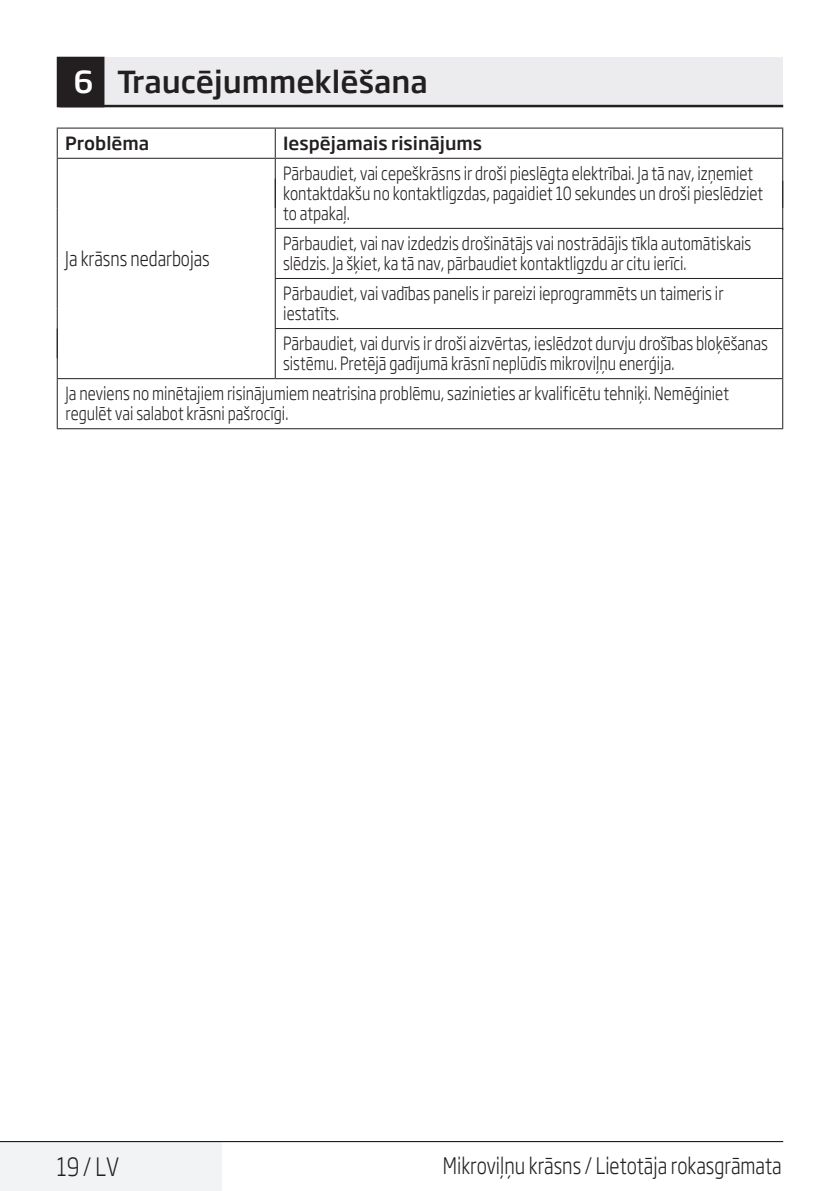
<style>
.page{position:relative;width:840px;height:1191px;background:#fff}
.page>*{position:absolute;margin:0;border:0;box-sizing:border-box;transform-origin:0 0}
.Unite_Baslik_Icerik{font:500 30px "Soho Gothic Pro";color:#231f20}
.t1{font:300 25px "Soho Gothic Pro";color:#231f20;scale:.8 1}
.t2{font:300 22.4px "Soho Gothic Pro";color:#231f20;scale:.8 1}
.Duz_Metin{font:300 20px "Soho Gothic Pro";color:#231f20;scale:.8 1}
.Tablo_yazı{font:300 18px/20px "Soho Gothic Pro";color:#231f20;scale:.8 1}
.Tablo_yazi_baslik{font:500 18px "Soho Gothic Pro";color:#231f20}
.s1{color:#fff}
</style>
<div class="page">
<div style="left:59px;top:57px;width:723px;height:49px;background:#ececee"></div>
<hr style="left:59px;top:105px;width:723px;height:2px;background:#231f20">
<div style="left:58px;top:58px;width:45px;height:48px;background:#231f20"></div>
<div style="left:57px;top:57px;width:47px;height:50px;border:3px solid #231f20"></div>
<div style="left:0;top:1141px;width:221px;height:50px;background:#f2f3f4"></div>
<hr style="left:0;top:1141px;width:782px;height:1px;background:#000">
<hr style="left:57px;top:128px;width:218px;height:1px;background:#231f20">
<svg style="left:57px;top:129px;width:1px;height:29px"></svg>
<hr style="left:275px;top:128px;width:507px;height:1px;background:#231f20">
<svg style="left:274px;top:129px;width:1px;height:29px"></svg>
<hr style="left:57px;top:158px;width:218px;height:1px;background:#231f20">
<hr style="left:57px;top:159px;width:1px;height:49px;background:#231f20">
<hr style="left:275px;top:158px;width:507px;height:1px;background:#231f20">
<hr style="left:274px;top:159px;width:1px;height:49px;background:#231f20">
<hr style="left:781px;top:159px;width:1px;height:49px;background:#231f20">
<hr style="left:57px;top:208px;width:1px;height:50px;background:#231f20">
<hr style="left:274px;top:228px;width:508px;height:1px;background:#231f20">
<hr style="left:274px;top:229px;width:1px;height:49px;background:#231f20">
<hr style="left:781px;top:229px;width:1px;height:49px;background:#231f20">
<hr style="left:57px;top:258px;width:1px;height:50px;background:#231f20">
<hr style="left:274px;top:278px;width:508px;height:1px;background:#231f20">
<hr style="left:274px;top:279px;width:1px;height:49px;background:#231f20">
<hr style="left:781px;top:279px;width:1px;height:49px;background:#231f20">
<hr style="left:57px;top:308px;width:1px;height:50px;background:#231f20">
<hr style="left:274px;top:328px;width:508px;height:1px;background:#231f20">
<hr style="left:274px;top:329px;width:1px;height:49px;background:#231f20">
<hr style="left:781px;top:329px;width:1px;height:49px;background:#231f20">
<hr style="left:57px;top:378px;width:218px;height:1px;background:#231f20">
<hr style="left:57px;top:379px;width:1px;height:49px;background:#231f20">
<hr style="left:275px;top:378px;width:507px;height:1px;background:#231f20">
<hr style="left:781px;top:379px;width:1px;height:49px;background:#231f20">
<hr style="left:57px;top:428px;width:218px;height:1px;background:#231f20">
<hr style="left:275px;top:428px;width:507px;height:1px;background:#231f20">
<hr style="left:781px;top:181px;width:1px;height:49px;background:#231f20">
<hr style="left:274px;top:179px;width:1px;height:49px;background:#231f20">
<hr style="left:57px;top:328px;width:1px;height:50px;background:#231f20">
<p class="Unite_Baslik_Icerik" style="left:74px;top:58px;width:355px"><span class="s1">6</span> Traucējummeklēšana</p>
<p class="Tablo_yazi_baslik" style="left:65px;top:129px;width:85px">Problēma</p>
<p class="Tablo_yazi_baslik" style="left:283px;top:129px;width:200px">Iespējamais risinājums</p>
<p class="Tablo_yazı" style="left:283px;top:162px;width:601px">Pārbaudiet, vai cepeškrāsns ir droši pieslēgta elektrībai. Ja tā nav, izņemiet kontaktdakšu no kontaktligzdas, pagaidiet 10 sekundes un droši pieslēdziet to atpakaļ.</p>
<p class="Tablo_yazı" style="left:283px;top:232px;width:586px">Pārbaudiet, vai nav izdedzis drošinātājs vai nostrādājis tīkla automātiskais slēdzis. Ja šķiet, ka tā nav, pārbaudiet kontaktligzdu ar citu ierīci.</p>
<p class="Tablo_yazı" style="left:283px;top:282px;width:551px">Pārbaudiet, vai vadības panelis ir pareizi ieprogrammēts un taimeris ir iestatīts.</p>
<p class="Tablo_yazı" style="left:283px;top:332px;width:607px">Pārbaudiet, vai durvis ir droši aizvērtas, ieslēdzot durvju drošības bloķēšanas sistēmu. Pretējā gadījumā krāsnī neplūdīs mikroviļņu enerģija.</p>
<p class="Tablo_yazı" style="left:65px;top:382px;width:830px">Ja neviens no minētajiem risinājumiem neatrisina problēmu, sazinieties ar kvalificētu tehniķi. Nemēģiniet regulēt vai salabot krāsni pašrocīgi.</p>
<p class="Duz_Metin" style="left:65px;top:243px;width:182px">Ja krāsns nedarbojas</p>
<h2 class="t1" style="left:57px;top:1147px;width:79px">19 / LV</h2>
<p class="t2" style="left:442px;top:1148px;width:425px">Mikroviļņu krāsns / Lietotāja rokasgrāmata</p>
</div>
